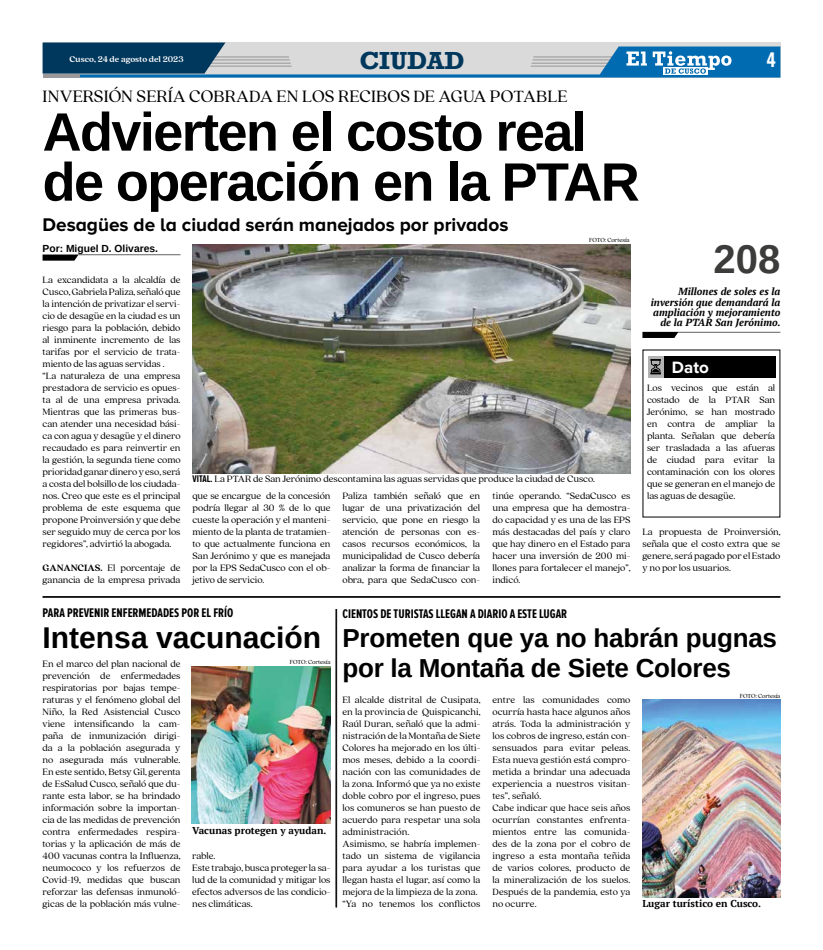
<style>
.page{position:relative;width:823px;height:950px;background:#fff}
.page>*{position:absolute;margin:0;border:0;box-sizing:border-box;transform-origin:0 0}
.t1{font:700 54px/50px "Arimo";letter-spacing:-.03em;color:#000}
.t2{font:700 40px "Arimo";color:#3c3c3b}
.t3{font:700 26px/30px "Arimo";letter-spacing:-.01em;color:#000}
.t4{font:700 25.3px "Rockwell";color:#00375c}
.t5{font:700 19px "Proxima Nova A";color:#000}
.t6{font:18px "Quincy CF";letter-spacing:.01em;color:#000}
.t7{font:600 18px "Oswald";color:#fff}
.t8{font:700 17px "Proxima Nova";color:#fff}
.t9{font:700 13px "Proxima Nova Ex Cn";color:#000}
.t10{font:italic 700 10.3px/10.3px "PT Serif";color:#000;text-align:right}
.t11{font:700 10.3px "Arimo";color:#000}
.t12{font:10px/12px "Quincy CF";color:#000;text-align:justify}
.t13{font:700 10px "PT Serif";color:#000}
.t14{font:700 9px "Quincy CF";color:#fff}
.t15{font:6.4px "Quincy CF";letter-spacing:-.01em;color:#000}
.s1{font-weight:700}
.s2{font-family:"Proxima Nova Ex Cn";font-weight:700}
.s3{font-size:30px}
</style>
<div class="page">
<svg style="left:43px;top:43px;width:737px;height:35px;background:#799db5"></svg>
<div style="left:663px;top:356px;width:112px;height:21px;background:#000"></div>
<svg style="left:642px;top:332px;width:138px;height:6px"></svg>
<svg style="left:648px;top:356px;width:15px;height:21px"></svg>
<svg style="left:650px;top:359px;width:10px;height:15px"></svg>
<hr style="left:43px;top:596px;width:737px;height:1px;background:#000">
<hr style="left:43px;top:597px;width:737px;height:1px;background:#000">
<hr style="left:335px;top:609px;width:1px;height:298px;background:#000">
<hr style="left:336px;top:609px;width:1px;height:298px;background:#000">
<svg style="left:43px;top:254px;width:137px;height:7px"></svg>
<img style="left:192px;top:244px;width:438px;height:229px">
<img style="left:192px;top:666px;width:138px;height:157px">
<img style="left:642px;top:700px;width:138px;height:197px">
<p class="t14" style="left:69px;top:53px;width:116px">Cusco, 24 de agosto del 2023</p>
<h3 class="t4" style="left:359px;top:45px;width:107px">CIUDAD</h3>
<h3 class="t6" style="left:43px;top:86px;width:526px">INVERSIÓN SERÍA COBRADA EN LOS RECIBOS DE AGUA POTABLE</h3>
<h1 class="t1" style="left:43px;top:108px;width:598px">Advierten el costo real de operación en la PTAR</h1>
<h3 class="t5" style="left:43px;top:214px;width:467px">Desagües de la ciudad serán manejados por privados</h3>
<h3 class="t7" style="left:766px;top:47px;width:11px">4</h3>
<p class="t11" style="left:43px;top:241px;width:117px">Por: Miguel D. Olivares.</p>
<p class="t12" style="left:43px;top:274px;width:139px;text-align:left">La excandidata a la alcaldía de<br>Cusco, Gabriela Paliza, señaló que la intención de privatizar el servi&shy;cio de desagüe en la ciudad es un riesgo para la población, debido al inminente incremento de las tarifas por el servicio de trata&shy;miento de las aguas servidas . “La naturaleza de una empresa prestadora de servicio es opues&shy;ta al de una empresa privada.<br>Mientras que las primeras bus&shy;can atender una necesidad bási&shy;ca con agua y desagüe y el dinero recaudado es para reinvertir en la gestión, la segunda tiene como prioridad ganar dinero y eso, será a costa del bolsillo de los ciudada&shy;nos. Creo que este es el principal problema de este esquema que propone Proinversión y que debe ser seguido muy de cerca por los regidores”, advirtió la abogada.</p>
<p class="t12" style="left:43px;top:562px;width:139px"><span class="s1">GANANCIAS.</span> El porcentaje de ganancia de la empresa privada</p>
<p class="t15" style="left:588px;top:237px;width:42px">FOTO: Cortesía</p>
<p class="t12" style="left:192px;top:473px;width:404px"><span class="s2">VITAL.</span> La PTAR de San Jerónimo descontamina las aguas servidas que produce la ciudad de Cusco.</p>
<p class="t12" style="left:192px;top:490px;width:139px">que se encargue de la concesión podría llegar al 30 % de lo que cueste la operación y el manteni&shy;miento de la planta de tratamien&shy;to que actualmente funciona en San Jerónimo y que es manejada por la EPS SedaCusco con el ob&shy;jetivo de servicio.</p>
<p class="t12" style="left:342px;top:490px;width:139px">Paliza también señaló que en lugar de una privatización del servicio, que pone en riesgo la atención de personas con es&shy;casos recursos económicos, la municipalidad de Cusco debería analizar la forma de financiar la obra, para que SedaCusco con-</p>
<p class="t12" style="left:492px;top:490px;width:139px">tinúe operando. “SedaCusco es una empresa que ha demostra&shy;do capacidad y es una de las EPS más destacadas del país y claro que hay dinero en el Estado para hacer una inversión de 200 mi&shy;llones para fortalecer el manejo”, indicó.</p>
<h3 class="t9" style="left:43px;top:605px;width:192px">PARA PREVENIR ENFERMEDADES POR EL FRÍO</h3>
<h3 class="t9" style="left:342px;top:606px;width:226px">CIENTOS DE TURISTAS LLEGAN A DIARIO A ESTE LUGAR</h3>
<h2 class="t2" style="left:713px;top:231px;width:68px">208</h2>
<p class="t10" style="left:650px;top:286px;width:131px">Millones de soles es la inversión que demandará la ampliación y mejoramiento de la PTAR San Jerónimo.</p>
<h3 class="t8" style="left:671px;top:358px;width:38px">Dato</h3>
<p class="t12" style="left:646px;top:382px;width:129px">Los vecinos que están al costado de la PTAR San Jerónimo, se han mostrado en contra de ampliar la planta. Señalan que debería ser trasladada a las afueras de ciudad para evitar la contaminación con los olores que se generan en el manejo de las aguas de desagüe.</p>
<p class="t12" style="left:642px;top:526px;width:139px">La propuesta de Proinversión, señala que el costo extra que se genere, será pagado por el Estado y no por los usuarios.</p>
<h3 class="t3" style="left:342px;top:623px;width:436px;text-indent:-300px"><span class="s3">Intensa vacunación</span> Prometen que ya no habrán pugnas por la Montaña de Siete Colores</h3>
<p class="t15" style="left:289px;top:658px;width:42px">FOTO: Cortesía</p>
<p class="t12" style="left:43px;top:658px;width:139px">En el marco del plan nacional de prevención de enfermedades respiratorias por bajas tempe&shy;raturas y el fenómeno global del Niño, la Red Asistencial Cusco viene intensificando la cam&shy;paña de inmunización dirigi&shy;da a la población asegurada y no asegurada más vulnerable.<br>En este sentido, Betsy Gil, gerenta de EsSalud Cusco, señaló que du&shy;rante esta labor, se ha brindado información sobre la importan&shy;cia de las medidas de prevención contra enfermedades respira&shy;torias y la aplicación de más de 400 vacunas contra la Influenza, neumococo y los refuerzos de Covid-19, medidas que buscan reforzar las defensas inmunoló&shy;gicas de la población más vulne-</p>
<p class="t15" style="left:739px;top:692px;width:42px">FOTO: Cortesía</p>
<p class="t12" style="left:342px;top:694px;width:139px;text-align:left">El alcalde distrital de Cusipata, en la provincia de Quispicanchi,<br>Raúl Duran, señaló que la admi&shy;nistración de la Montaña de Siete<br>Colores ha mejorado en los últi&shy;mos meses, debido a la coordi&shy;nación con las comunidades de la zona. Informó que ya no existe doble cobro por el ingreso, pues los comuneros se han puesto de acuerdo para respetar una sola administración.<br>Asimismo, se habría implemen&shy;tado un sistema de vigilancia para ayudar a los turistas que llegan hasta el lugar, así como la mejora de la limpieza de la zona. “Ya no tenemos los conflictos</p>
<p class="t12" style="left:492px;top:694px;width:139px;text-align:left">entre las comunidades como ocurría hasta hace algunos años atrás. Toda la administración y los cobros de ingreso, están con&shy;sensuados para evitar peleas.<br>Esta nueva gestión está compro&shy;metida a brindar una adecuada experiencia a nuestros visitan&shy;tes”, señaló.<br>Cabe indicar que hace seis años ocurrían constantes enfrenta&shy;mientos entre las comunida&shy;des de la zona por el cobro de ingreso a esta montaña teñida de varios colores, producto de la mineralización de los suelos.<br>Después de la pandemia, esto ya no ocurre.</p>
<p class="t13" style="left:192px;top:824px;width:136px">Vacunas protegen y ayudan.</p>
<p class="t12" style="left:192px;top:850px;width:140px;text-align:left">rable.<br>Este trabajo, busca proteger la sa&shy;lud de la comunidad y mitigar los efectos adversos de las condicio&shy;nes climáticas.</p>
<p class="t13" style="left:642px;top:897px;width:120px">Lugar turístico en Cusco.</p>
</div>
